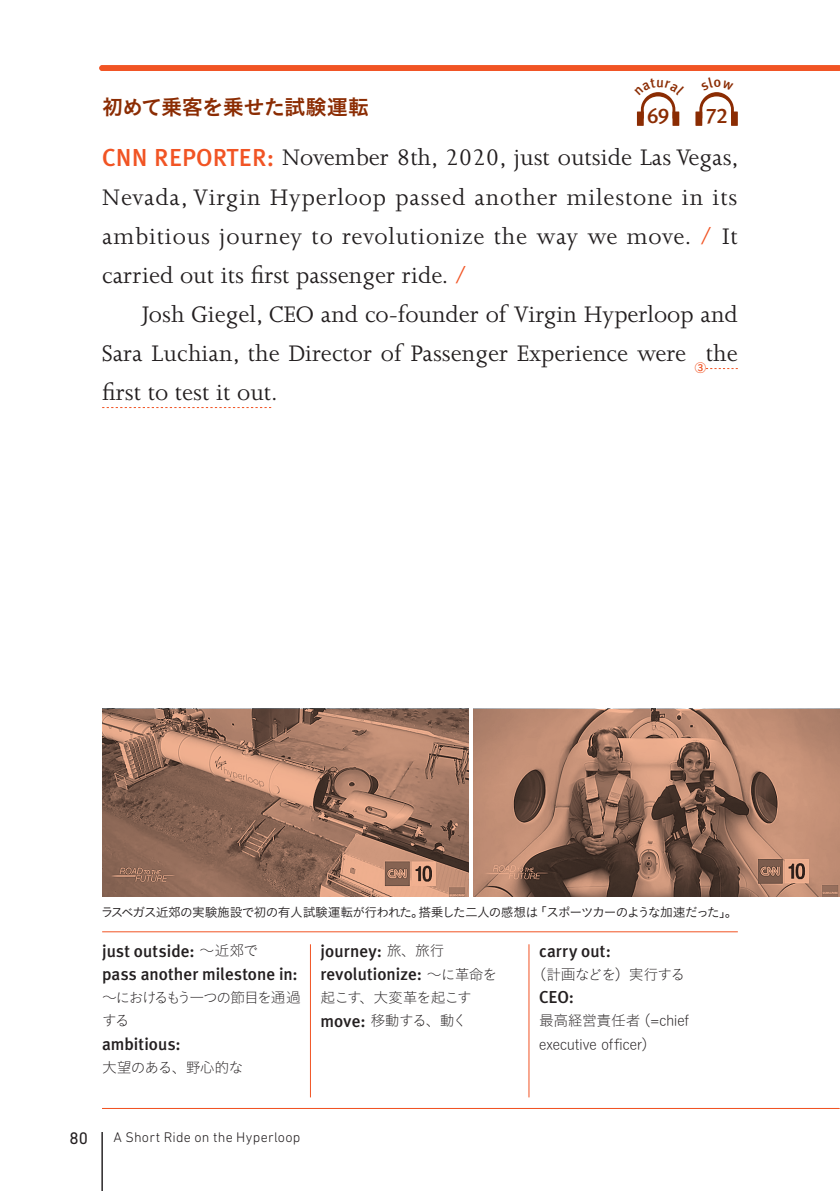
<style>
.page{position:relative;width:840px;height:1191px;background:#fff}
.page>*{position:absolute;margin:0;border:0;box-sizing:border-box;transform-origin:0 0}
.t1{font:25.8px/39.4px "Joanna";color:#231f20;text-align:justify}
.t2{font:21.2px "Koburina Go Std N W6";letter-spacing:-.035em;color:#8b2c03}
.t3{font:21.2px "Meta Plus Medium Caps";color:#8b2c03}
.t4{font:500 17.2px/23.4px "Meta Plus";letter-spacing:.005em;color:#231f20}
.t5{font:17px "DIN Next LT Pro";color:#231f20}
.t6{font:14.8px/23.4px "Koburina Go Std N W1";color:#231f20}
.t7{font:14.8px/23.4px "Koburina Go Std N W1";letter-spacing:-.075em;color:#231f20}
.t8{font:14.8px "Koburina Go Std N W1";letter-spacing:-.04em;color:#231f20}
.t9{font:14.8px/23.4px "Koburina Go Std N W1";letter-spacing:-.12em;color:#231f20}
.t10{font:300 14.2px "DIN Next LT Pro";letter-spacing:.015em;color:#231f20}
.t11{font:12.8px "Koburina Go Std N W3";letter-spacing:-.065em;color:#231f20}
.t12{font:11.4px "Koburina Go Std N W6";color:#f15424}
.s1{font-family:"Meta Plus";font-weight:500;font-size:24.6px;color:#f15424}
.s2{color:#f15424}
.s3{font-family:"Koburina Go Std N W1";font-weight:400;font-size:14.8px}
.s4{font-family:"Meta Plus";font-weight:500;font-size:17.2px}
</style>
<div class="page">
<hr style="left:102px;top:931px;width:635px;height:1px;background:#f15424">
<hr style="left:310px;top:944px;width:1px;height:153px;background:#f15424">
<hr style="left:528px;top:944px;width:1px;height:153px;background:#f15424">
<hr style="left:102px;top:1132px;width:1px;height:59px;background:#231f20">
<hr style="left:102px;top:1108px;width:736px;height:1px;background:#f15424">
<svg style="left:99px;top:65px;width:740px;height:6px;background:#f15526"></svg>
<svg style="left:706px;top:368px;width:31px;height:1px"></svg>
<svg style="left:102px;top:407px;width:169px;height:1px"></svg>
<svg style="left:102px;top:709px;width:366px;height:187px;background:#9d735f"></svg>
<svg style="left:473px;top:709px;width:366px;height:187px;background:#a27762"></svg>
<svg style="left:636px;top:92px;width:44px;height:34px"></svg>
<svg style="left:695px;top:92px;width:42px;height:34px"></svg>
<p class="t2" style="left:102px;top:91px;width:268px">初めて乗客を乗せた試験運転</p>
<p class="t3" style="left:646px;top:104px;width:24px">69</p>
<p class="t3" style="left:705px;top:104px;width:24px">72</p>
<p class="t1" style="left:102px;top:138px;width:638px"><span class="s1">CNN REPORTER:</span> November 8th, 2020, just outside Las Vegas, Nevada, Virgin Hyperloop passed another milestone in its ambitious journey to revolutionize the way we move. <span class="s2">/</span> It carried out its first passenger ride. <span class="s2">/</span></p>
<p class="t1" style="left:102px;top:295px;width:636px;text-indent:40px">Josh Giegel, CEO and co-founder of Virgin Hyperloop and<br>Sara Luchian, the Director of Passenger Experience were</p>
<p class="t1" style="left:705px;top:334px;width:33px">the</p>
<p class="t12" style="left:694px;top:359px;width:13px">③</p>
<p class="t1" style="left:102px;top:373px;width:177px">first to test it out.</p>
<p class="t11" style="left:101px;top:902px;width:638px">ラスベガス近郊の実験施設で初の有人試験運転が行われた。搭乗した二人の感想は「スポーツカーのような加速だった」。</p>
<p class="t4" style="left:102px;top:938px;width:197px">just outside: <span class="s3">～近郊で<br></span>pass another milestone in:</p>
<p class="t9" style="left:102px;top:985px;width:200px">～におけるもう一つの節目を通過する</p>
<p class="t4" style="left:102px;top:1032px;width:80px">ambitious:</p>
<p class="t8" style="left:102px;top:1056px;width:143px">大望のある、野心的な</p>
<p class="t4" style="left:320px;top:938px;width:178px">journey: <span class="s3">旅、旅行</span>revolutionize: <span class="s3">～に革命を</span></p>
<p class="t7" style="left:320px;top:985px;width:153px">起こす、大変革を起こす<span class="s4">move:</span> 移動する、動く</p>
<p class="t5" style="left:69px;top:1128px;width:20px">80</p>
<p class="t10" style="left:113px;top:1128px;width:188px">A Short Ride on the Hyperloop</p>
<p class="t4" style="left:539px;top:938px;width:73px">carry out:</p>
<p class="t8" style="left:531px;top:963px;width:155px">（計画などを）実行する</p>
<p class="t4" style="left:539px;top:985px;width:36px">CEO:</p>
<p class="t6" style="left:538px;top:1008px;width:151px">最高経営責任者（=chief executive officer）</p>
</div>
